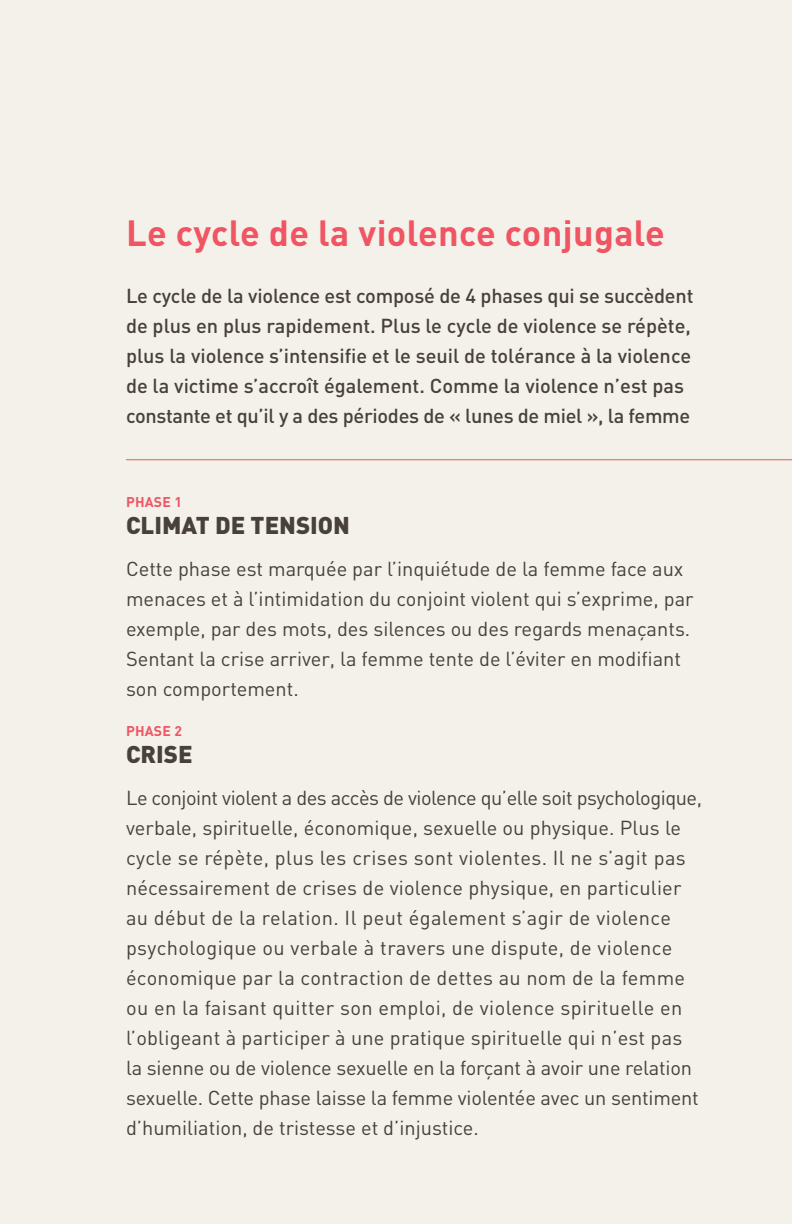
<style>
.page{position:relative;width:792px;height:1224px;background:#f4f1ea}
.page>*{position:absolute;margin:0;border:0;box-sizing:border-box;transform-origin:0 0}
.t1{font:700 36px "DIN";letter-spacing:.01em;color:#ef5563}
.t2{font:900 24px "DIN";color:#47403b}
.t3{font:20px/30px "DIN";color:#47403b}
.t4{font:500 20px/30px "DIN";letter-spacing:-.005em;color:#47403b}
.t5{font:700 14px "DIN";letter-spacing:.065em;color:#ef5563}
</style>
<div class="page">
<hr style="left:126px;top:459px;width:666px;height:1px;background:#ef5563">
<h1 class="t1" style="left:126px;top:209px;width:540px">Le cycle de la violence conjugale</h1>
<p class="t4" style="left:126px;top:280px;width:569px">Le cycle de la violence est composé de 4 phases qui se succèdent de plus en plus rapidement. Plus le cycle de violence se répète, plus la violence s’intensifie et le seuil de tolérance à la violence de la victime s’accroît également. Comme la violence n’est pas constante et qu’il y a des périodes de « lunes de miel », la femme</p>
<p class="t5" style="left:126px;top:492px;width:58px">Phase 1</p>
<p class="t2" style="left:126px;top:509px;width:226px">CLIMAT DE TENSION</p>
<p class="t3" style="left:126px;top:553px;width:569px">Cette phase est marquée par l’inquiétude de la femme face aux menaces et à l’intimidation du conjoint violent qui s’exprime, par exemple, par des mots, des silences ou des regards menaçants.<br>Sentant la crise arriver, la femme tente de l’éviter en modifiant son comportement.</p>
<p class="t5" style="left:126px;top:721px;width:58px">Phase 2</p>
<p class="t2" style="left:126px;top:738px;width:68px">CRISE</p>
<p class="t3" style="left:126px;top:782px;width:577px">Le conjoint violent a des accès de violence qu’elle soit psychologique, verbale, spirituelle, économique, sexuelle ou physique. Plus le cycle se répète, plus les crises sont violentes. Il ne s’agit pas nécessairement de crises de violence physique, en particulier au début de la relation. Il peut également s’agir de violence psychologique ou verbale à travers une dispute, de violence économique par la contraction de dettes au nom de la femme ou en la faisant quitter son emploi, de violence spirituelle en l’obligeant à participer à une pratique spirituelle qui n’est pas la sienne ou de violence sexuelle en la forçant à avoir une relation sexuelle. Cette phase laisse la femme violentée avec un sentiment d’humiliation, de tristesse et d’injustice.</p>
</div>
